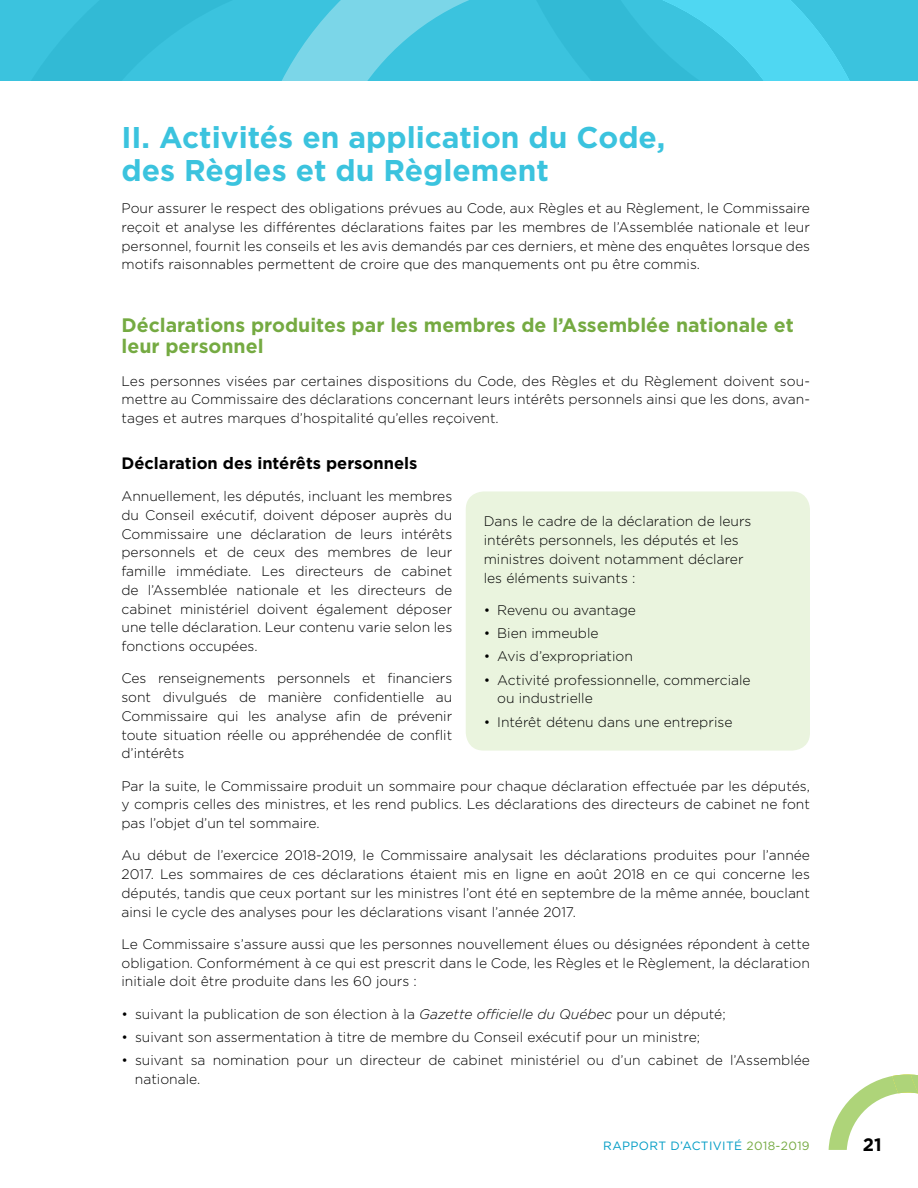
<style>
.page{position:relative;width:918px;height:1188px;background:#fff}
.page>*{position:absolute;margin:0;border:0;box-sizing:border-box;transform-origin:0 0}
.t1{font:700 30px/33px "Gotham";color:#3bc3de}
.t2{font:700 19.5px/21.8px "Gotham";color:#75aa42}
.t3{font:700 18px "Gotham";color:#000}
.t4{font:700 16.5px "Gotham";color:#000}
.L{font:300 13.8px/18.8px "Gotham";color:#000;text-align:justify}
.t5{font:12px "Gotham";letter-spacing:.03em;color:#009cc5}
.s1{font-style:italic}
.s2{color:#75aa42}
</style>
<div class="page">
<div style="left:0;top:0;width:918px;height:81px;background:#3bc3de"></div>
<svg style="left:829px;top:1074px;width:89px;height:76px"></svg>
<svg style="left:282px;top:0;width:568px;height:81px"></svg>
<div style="left:466px;top:491px;width:344px;height:260px;background:#eaf4de;border-radius:18px"></div>
<h2 class="t1" style="left:121px;top:121px;width:545px">II. Activités en application du Code, des Règles et du Règlement</h2>
<p class="L" style="left:122px;top:199px;width:690px">Pour assurer le respect des obligations prévues au Code, aux Règles et au Règlement, le Commissaire reçoit et analyse les différentes déclarations faites par les membres de l’Assemblée nationale et leur personnel, fournit les conseils et les avis demandés par ces derniers, et mène des enquêtes lorsque des motifs raisonnables permettent de croire que des manquements ont pu être commis.</p>
<h3 class="t2" style="left:122px;top:314px;width:674px">Déclarations produites par les membres de l’Assemblée nationale et leur personnel</h3>
<p class="L" style="left:122px;top:371px;width:690px">Les personnes visées par certaines dispositions du Code, des Règles et du Règlement doivent sou&shy;mettre au Commissaire des déclarations concernant leurs intérêts personnels ainsi que les dons, avan&shy;tages et autres marques d’hospitalité qu’elles reçoivent.</p>
<h4 class="t4" style="left:122px;top:452px;width:298px">Déclaration des intérêts personnels</h4>
<p class="L" style="left:122px;top:487px;width:332px">Annuellement, les députés, incluant les membres du Conseil exécutif, doivent déposer auprès du Commissaire une déclaration de leurs intérêts personnels et de ceux des membres de leur famille immédiate. Les directeurs de cabinet de l’Assemblée nationale et les directeurs de cabinet ministériel doivent également déposer une telle déclaration. Leur contenu varie selon les fonctions occupées.</p>
<p class="L" style="left:122px;top:669px;width:332px">Ces renseignements personnels et financiers sont divulgués de manière confidentielle au Commissaire qui les analyse afin de prévenir toute situation réelle ou appréhendée de conflit d’intérêts</p>
<p class="L" style="left:122px;top:776px;width:690px">Par la suite, le Commissaire produit un sommaire pour chaque déclaration effectuée par les députés, y compris celles des ministres, et les rend publics. Les déclarations des directeurs de cabinet ne font pas l’objet d’un tel sommaire.</p>
<p class="L" style="left:122px;top:846px;width:690px">Au début de l’exercice 2018-2019, le Commissaire analysait les déclarations produites pour l’année 2017. Les sommaires de ces déclarations étaient mis en ligne en août 2018 en ce qui concerne les députés, tandis que ceux portant sur les ministres l’ont été en septembre de la même année, bouclant ainsi le cycle des analyses pour les déclarations visant l’année 2017.</p>
<p class="L" style="left:122px;top:934px;width:690px">Le Commissaire s’assure aussi que les personnes nouvellement élues ou désignées répondent à cette obligation. Conformément à ce qui est prescrit dans le Code, les Règles et le Règlement, la déclaration initiale doit être produite dans les 60 jours :</p>
<p class="L" style="left:122px;top:1004px;width:606px">• suivant la publication de son élection à la <span class="s1">Gazette officielle du Québec</span> pour un député;</p>
<p class="L" style="left:122px;top:1027px;width:580px">• suivant son assermentation à titre de membre du Conseil exécutif pour un ministre;</p>
<p class="L" style="left:135px;top:1051px;width:677px;text-indent:-13px">• suivant sa nomination pour un directeur de cabinet ministériel ou d’un cabinet de l’Assemblée nationale.</p>
<p class="L" style="left:484px;top:512px;width:269px;text-align:left">Dans le cadre de la déclaration de leurs intérêts personnels, les députés et les ministres doivent notamment déclarer les éléments suivants :</p>
<p class="L" style="left:484px;top:600px;width:154px">• Revenu ou avantage</p>
<p class="L" style="left:484px;top:624px;width:116px">• Bien immeuble</p>
<p class="L" style="left:484px;top:647px;width:151px">• Avis d’expropriation</p>
<p class="L" style="left:497px;top:670px;width:255px;text-indent:-13px">• Activité professionnelle, commerciale ou industrielle</p>
<p class="L" style="left:484px;top:712px;width:250px">• Intérêt détenu dans une entreprise</p>
<p class="t5" style="left:603px;top:1138px;width:208px">RAPPORT D’ACTIVITÉ <span class="s2">2018-2019</span></p>
<h3 class="t3" style="left:863px;top:1133px;width:20px">21</h3>
</div>
